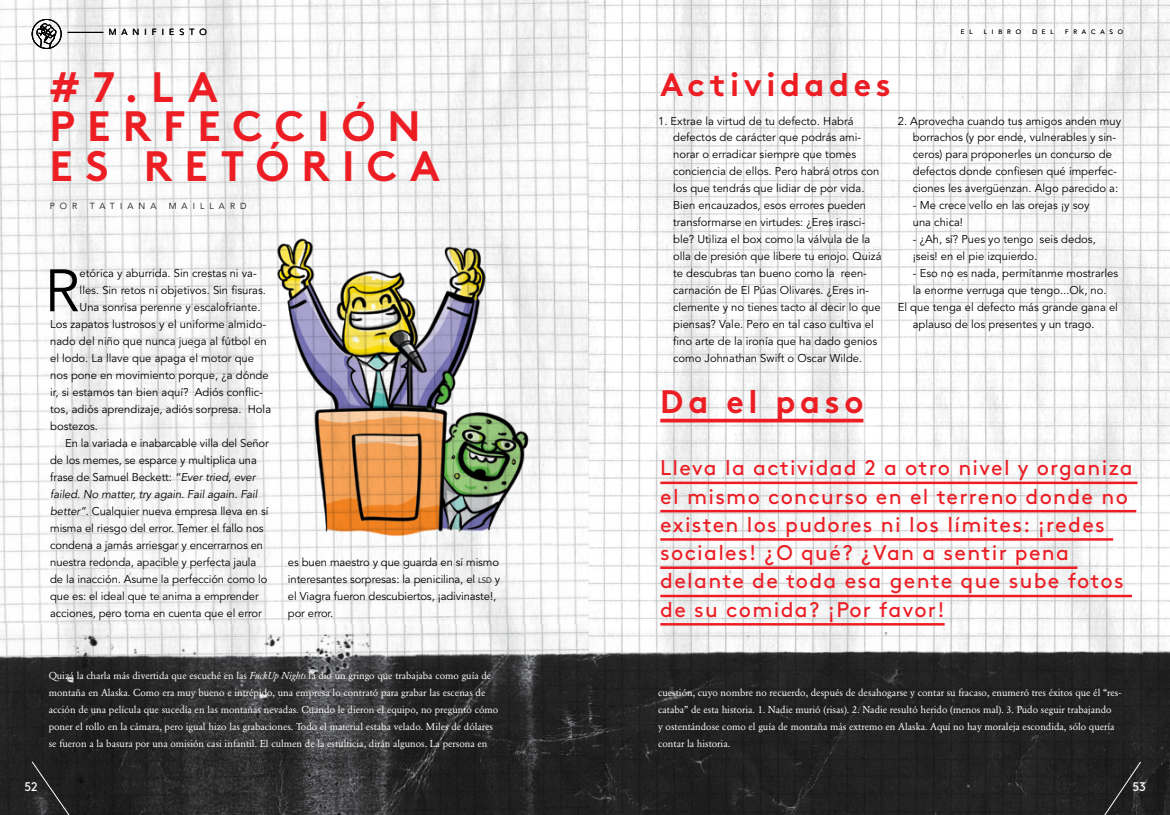
<style>
.page{position:relative;width:1170px;height:815px;background:#fff}
.page>*{position:absolute;margin:0;border:0;box-sizing:border-box;transform-origin:0 0}
.t1{font:59.25px "Avenir";color:#000}
.t2{font:700 42.5px/39.6px "Brown";letter-spacing:.285em;color:#ed1d24}
.t3{font:700 32.5px "Brown";letter-spacing:.145em;color:#ed1d24}
.t4{font:21.25px/28.2px "Brown";letter-spacing:.06em;color:#ed1d24}
.t5{font:12.5px "Brown";color:#fff}
.t6{font:11.25px/17px "Avenir";color:#000}
.t7{font:italic 11.25px "Avenir";letter-spacing:-.01em;color:#000}
.t8{font:10px/17px "Garamond BE";color:#fff}
.t9{font:300 8.75px "Avenir";letter-spacing:.58em;color:#000}
.t10{font:300 6.25px "Avenir";color:#000}
.s1{font-style:italic}
.s2{font-size:7.88px}
</style>
<div class="page">
<img style="left:0;top:0;width:1169px;height:627px">
<img style="left:0;top:627px;width:1169px;height:188px">
<img style="left:264px;top:198px;width:288px;height:354px">
<hr style="left:660px;top:419px;width:203px;height:3px;background:#ed1d24">
<hr style="left:660px;top:482px;width:477px;height:2px;background:#ed1d24">
<hr style="left:660px;top:510px;width:476px;height:2px;background:#ed1d24">
<hr style="left:660px;top:538px;width:452px;height:3px;background:#ed1d24">
<hr style="left:660px;top:566px;width:417px;height:3px;background:#ed1d24">
<hr style="left:660px;top:595px;width:471px;height:2px;background:#ed1d24">
<hr style="left:660px;top:623px;width:284px;height:3px;background:#ed1d24">
<svg style="left:32px;top:19px;width:29px;height:30px"></svg>
<hr style="left:68px;top:32px;width:35px;height:1px;background:#000">
<svg style="left:1092px;top:761px;width:48px;height:54px;background:#262627"></svg>
<svg style="left:32px;top:761px;width:50px;height:54px;background:#272728"></svg>
<p class="t9" style="left:109px;top:27px;width:23px">M AN</p>
<p class="t9" style="left:144px;top:27px;width:35px">IFIESTO</p>
<p class="t10" style="left:960px;top:28px;width:12px">E L</p>
<p class="t10" style="left:983px;top:28px;width:31px">L IBRO</p>
<p class="t10" style="left:1032px;top:28px;width:8px">DEL</p>
<p class="t10" style="left:1064px;top:28px;width:18px">F RACASO</p>
<p class="t10" style="left:1073px;top:28px;width:10px">A</p>
<h2 class="t2" style="left:49px;top:63px;width:392px">#7.L A<br>PE RFECCIÓ N<br>E S RE TÓ RICA</h2>
<h3 class="t3" style="left:660px;top:59px;width:232px">ACTIVIDADES</h3>
<p class="t6" style="left:673px;top:112px;width:210px;text-indent:-15px">1. Extrae la virtud de tu defecto. Habrá defectos de carácter que podrás ami&shy;norar o erradicar siempre que tomes conciencia de ellos. Pero habrá otros con los que tendrás que lidiar de por vida.<br>Bien encauzados, esos errores pueden transformarse en virtudes: ¿Eres irasci&shy;ble? Utiliza el box como la válvula de la olla de presión que libere tu enojo. Quizá te descubras tan bueno como la reen&shy;carnación de El Púas Olivares. ¿Eres in&shy;clemente y no tienes tacto al decir lo que piensas? Vale. Pero en tal caso cultiva el fino arte de la ironía que ha dado genios como Johnathan Swift o Oscar Wilde.</p>
<p class="t6" style="left:912px;top:112px;width:210px;text-indent:-15px">2. Aprovecha cuando tus amigos anden muy borrachos (y por ende, vulnerables y sin&shy;ceros) para proponerles un concurso de defectos donde confiesen qué imperfec&shy;ciones les avergüenzan. Algo parecido a:</p>
<p class="t6" style="left:912px;top:197px;width:178px">- Me crece vello en las orejas ¡y soy una chica!</p>
<p class="t6" style="left:912px;top:231px;width:184px">- ¿Ah, sí? Pues yo tengo seis dedos, ¡seis! en el pie izquierdo.</p>
<p class="t6" style="left:912px;top:265px;width:207px">- Eso no es nada, permítanme mostrarles</p>
<p class="t6" style="left:912px;top:282px;width:195px">la enorme verruga que tengo...Ok, no.</p>
<p class="t6" style="left:897px;top:299px;width:222px">El que tenga el defecto más grande gana el</p>
<p class="t6" style="left:912px;top:316px;width:183px">aplauso de los presentes y un trago.</p>
<p class="t9" style="left:50px;top:201px;width:20px">P OR</p>
<p class="t9" style="left:90px;top:201px;width:19px">T AT</p>
<p class="t9" style="left:120px;top:201px;width:18px">I ANA</p>
<p class="t9" style="left:169px;top:201px;width:42px">MA ILLARD</p>
<h1 class="t1" style="left:44px;top:257px;width:37px">R</h1>
<p class="t6" style="left:80px;top:265px;width:179px">etórica y aburrida. Sin crestas ni va-</p>
<p class="t6" style="left:80px;top:282px;width:188px">lles. Sin retos ni objetivos. Sin fisuras.</p>
<p class="t6" style="left:80px;top:299px;width:182px">Una sonrisa perenne y escalofriante.</p>
<p class="t6" style="left:50px;top:316px;width:217px">Los zapatos lustrosos y el uniforme almido-</p>
<p class="t6" style="left:50px;top:333px;width:218px">nado del niño que nunca juega al fútbol en</p>
<p class="t6" style="left:50px;top:350px;width:205px">el lodo. La llave que apaga el motor que</p>
<p class="t6" style="left:50px;top:367px;width:220px">nos pone en movimiento porque, ¿a dónde</p>
<p class="t6" style="left:50px;top:384px;width:214px">ir, si estamos tan bien aquí? Adiós conflic-</p>
<p class="t6" style="left:50px;top:401px;width:222px">tos, adiós aprendizaje, adiós sorpresa. Hola</p>
<p class="t6" style="left:50px;top:418px;width:49px">bostezos.</p>
<p class="t6" style="left:65px;top:435px;width:205px">En la variada e inabarcable villa del Señor</p>
<p class="t6" style="left:50px;top:452px;width:208px">de los memes, se esparce y multiplica una</p>
<p class="t6" style="left:50px;top:469px;width:207px">frase de Samuel Beckett: <span class="s1">“Ever tried, ever</span></p>
<p class="t7" style="left:50px;top:488px;width:209px">failed. No matter, try again. Fail again. Fail</p>
<p class="t6" style="left:50px;top:503px;width:220px"><span class="s1">better”.</span> Cualquier nueva empresa lleva en sí</p>
<p class="t6" style="left:50px;top:520px;width:215px">misma el riesgo del error. Temer el fallo nos</p>
<p class="t6" style="left:50px;top:537px;width:214px">condena a jamás arriesgar y encerrarnos en</p>
<p class="t6" style="left:50px;top:554px;width:208px">nuestra redonda, apacible y perfecta jaula</p>
<p class="t6" style="left:50px;top:571px;width:219px">de la inacción. Asume la perfección como lo</p>
<p class="t6" style="left:50px;top:588px;width:210px">que es: el ideal que te anima a emprender</p>
<p class="t6" style="left:50px;top:605px;width:213px">acciones, pero toma en cuenta que el error</p>
<h3 class="t3" style="left:660px;top:375px;width:204px">D A EL PASO</h3>
<h3 class="t4" style="left:660px;top:452px;width:474px">Lleva la actividad 2 a otro nivel y organiza el mismo concurso en el terreno donde no existen los pudores ni los límites: ¡redes sociales! ¿O qué? ¿Van a sentir pena delante de toda esa gente que sube fotos de su comida? ¡Por favor!</h3>
<p class="t6" style="left:288px;top:554px;width:214px">es buen maestro y que guarda en sí mismo interesantes sorpresas: la penicilina, el <span class="s2">lsd</span> y el Viagra fueron descubiertos, ¡adivinaste!, por error.</p>
<p class="t8" style="left:49px;top:667px;width:451px">Quizá la charla más divertida que escuché en las <span class="s1">FuckUp Nights</span> la dio un gringo que trabajaba como guía de montaña en Alaska. Como era muy bueno e intrépido, una empresa lo contrató para grabar las escenas de acción de una película que sucedía en las montañas nevadas. Cuando le dieron el equipo, no preguntó cómo poner el rollo en la cámara, pero igual hizo las grabaciones. Todo el material estaba velado. Miles de dólares se fueron a la basura por una omisión casi infantil. El culmen de la estulticia, dirán algunos. La persona en</p>
<p class="t8" style="left:658px;top:684px;width:464px">cuestión, cuyo nombre no recuerdo, después de desahogarse y contar su fracaso, enumeró tres éxitos que él “res&shy;cataba” de esta historia. 1. Nadie murió (risas). 2. Nadie resultó herido (menos mal). 3. Pudo seguir trabajando<br>y ostentándose como el guía de montaña más extremo en Alaska. Aquí no hay moraleja escondida, sólo quería contar la historia.</p>
<p class="t5" style="left:24px;top:777px;width:15px">52</p>
<p class="t5" style="left:1132px;top:777px;width:15px">53</p>
</div>
